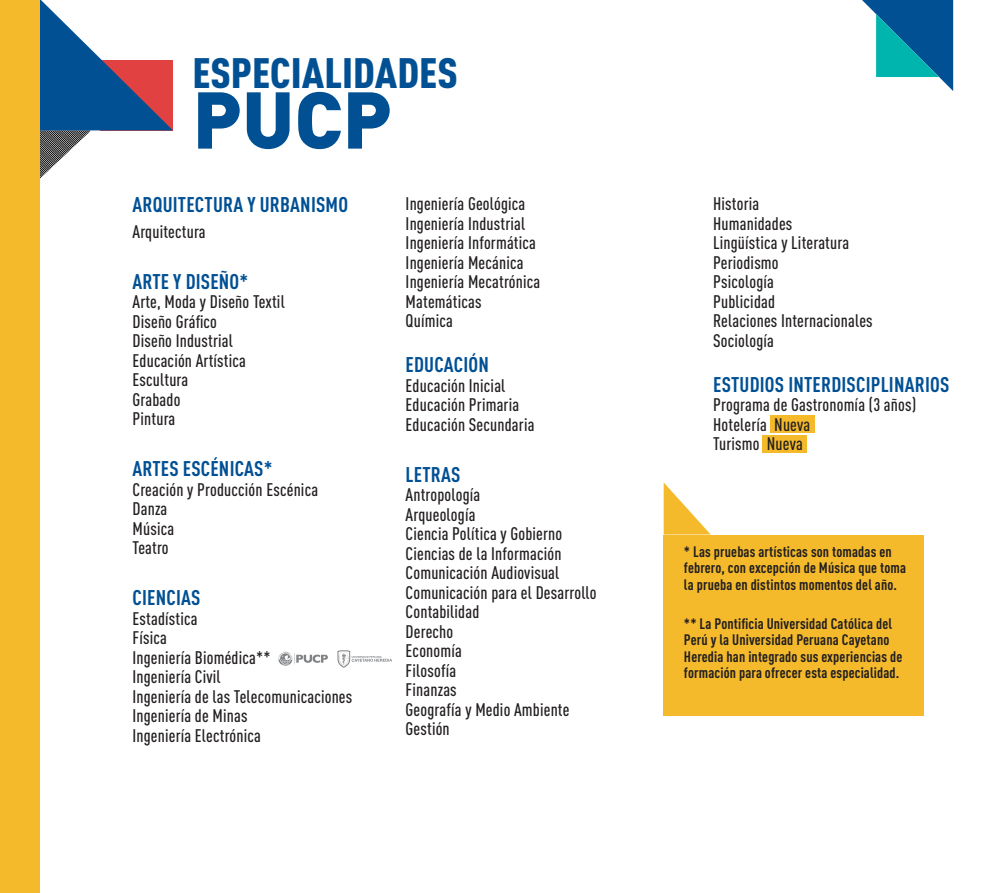
<style>
.page{position:relative;width:1000px;height:893px;background:#fff}
.page>*{position:absolute;margin:0;border:0;box-sizing:border-box;transform-origin:0 0}
.t1{font:900 79.05px "DINOT";color:#015094}
.t2{font:900 condensed 42px "DINOT";color:#015094;scale:1.04 1}
.t3{font:700 condensed 21px "DINOT";letter-spacing:.01em;color:#015094}
.t4{font:500 condensed 18px/19.5px "DINOT";letter-spacing:.01em;color:#231f20}
.t5{font:700 condensed 15px/16.5px "DINOT";letter-spacing:.01em;color:#231f20}
</style>
<div class="page">
<svg style="left:40px;top:0;width:133px;height:179px"></svg>
<div style="left:0;top:0;width:39px;height:893px;background:#f4ba2c"></div>
<svg style="left:862px;top:0;width:90px;height:90px"></svg>
<svg style="left:663px;top:482px;width:47px;height:53px"></svg>
<svg style="left:337px;top:651px;width:55px;height:16px"></svg>
<svg style="left:278px;top:652px;width:50px;height:14px"></svg>
<div style="left:770px;top:415px;width:44px;height:18px;background:#f4ba2c"></div>
<div style="left:762px;top:435px;width:44px;height:18px;background:#f4ba2c"></div>
<div style="left:663px;top:535px;width:260px;height:180px;background:#f4ba2c"></div>
<h2 class="t2" style="left:192px;top:47px;width:256px">ESPECIALIDADES</h2>
<h1 class="t1" style="left:192px;top:67px;width:201px">PUCP</h1>
<p class="t3" style="left:132px;top:192px;width:217px">ARQUITECTURA Y URBANISMO</p>
<p class="t4" style="left:132px;top:221px;width:75px">Arquitectura</p>
<p class="t3" style="left:132px;top:269px;width:117px">ARTE Y DISEÑO*</p>
<p class="t4" style="left:132px;top:292px;width:154px">Arte, Moda y Diseño Textil<br>Diseño Gráfico<br>Diseño Industrial<br>Educación Artística<br>Escultura<br>Grabado<br>Pintura</p>
<p class="t3" style="left:132px;top:456px;width:141px">ARTES ESCÉNICAS*</p>
<p class="t4" style="left:132px;top:479px;width:187px">Creación y Producción Escénica<br>Danza<br>Música<br>Teatro</p>
<p class="t3" style="left:132px;top:585px;width:69px">CIENCIAS</p>
<p class="t4" style="left:132px;top:608px;width:221px">Estadística<br>Física<br>Ingeniería Biomédica**<br>Ingeniería Civil<br>Ingeniería de las Telecomunicaciones<br>Ingeniería de Minas<br>Ingeniería Electrónica</p>
<p class="t4" style="left:405px;top:194px;width:136px">Ingeniería Geológica<br>Ingeniería Industrial<br>Ingeniería Informática<br>Ingeniería Mecánica<br>Ingeniería Mecatrónica<br>Matemáticas<br>Química</p>
<p class="t3" style="left:405px;top:352px;width:85px">EDUCACIÓN</p>
<p class="t4" style="left:405px;top:375px;width:130px">Educación Inicial<br>Educación Primaria<br>Educación Secundaria</p>
<p class="t3" style="left:405px;top:461px;width:56px">LETRAS</p>
<p class="t4" style="left:405px;top:485px;width:192px">Antropología<br>Arqueología<br>Ciencia Política y Gobierno<br>Ciencias de la Información<br>Comunicación Audiovisual<br>Comunicación para el Desarrollo<br>Contabilidad<br>Derecho<br>Economía<br>Filosofía<br>Finanzas<br>Geografía y Medio Ambiente<br>Gestión</p>
<p class="t4" style="left:713px;top:194px;width:161px">Historia<br>Humanidades<br>Lingüística y Literatura<br>Periodismo<br>Psicología<br>Publicidad<br>Relaciones Internacionales<br>Sociología</p>
<p class="t3" style="left:713px;top:371px;width:237px">ESTUDIOS INTERDISCIPLINARIOS</p>
<p class="t4" style="left:713px;top:395px;width:204px">Programa de Gastronomía (3 años)<br>Hotelería Nueva<br>Turismo Nueva</p>
<p class="t5" style="left:683px;top:543px;width:223px">* Las pruebas artísticas son tomadas en febrero, con excepción de Música que toma la prueba en distintos momentos del año.</p>
<p class="t5" style="left:683px;top:615px;width:220px">** La Pontificia Universidad Católica del Perú y la Universidad Peruana Cayetano Heredia han integrado sus experiencias de formación para ofrecer esta especialidad.</p>
</div>
